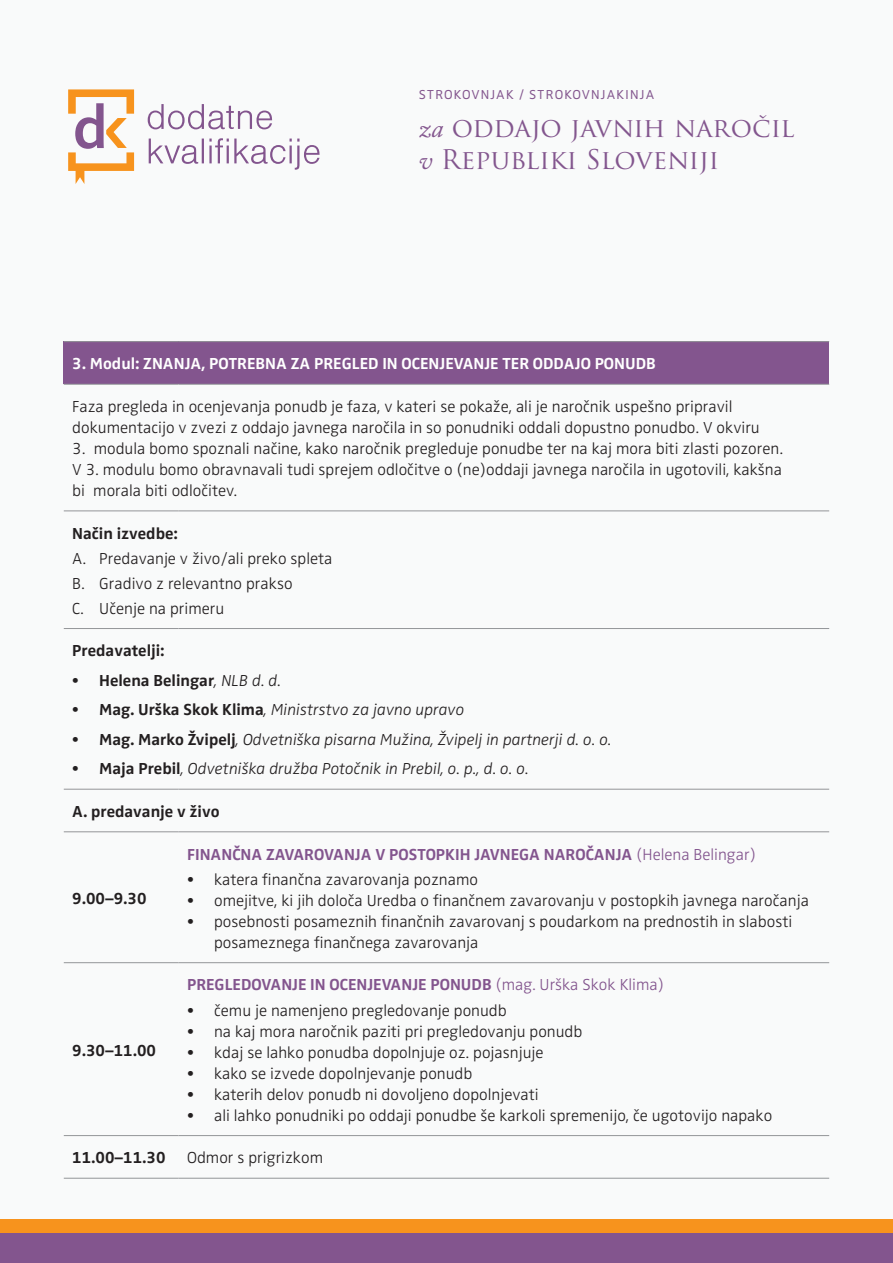
<style>
.page{position:relative;width:893px;height:1263px;background:#f9fafa}
.page>*{position:absolute;margin:0;border:0;box-sizing:border-box;transform-origin:0 0}
.t1{font:26.4px/31.7px "Trajan Pro";color:#83568e}
.t2{font:300 17.4px "Zwo Pro";letter-spacing:.01em;color:#83568e}
.t3{font:300 16.5px/21px "Zwo Pro";color:#231f20}
.t4{font:italic 300 16.5px "Zwo Pro";color:#231f20}
.t5{font:700 16.5px "Zwo Pro";color:#83558e}
.t6{font:700 16.5px "Zwo Pro";color:#231f20}
.t7{font:700 16.5px "Zwo Pro";color:#fff}
.s1{font-family:"Adobe Caslon Pro";font-style:italic}
.s2{font-weight:300;font-style:italic}
.s3{font-weight:700;font-style:normal}
.s4{font-weight:300}
</style>
<div class="page">
<div style="left:0;top:1219px;width:893px;height:39px;background:#f7931d"></div>
<div style="left:0;top:1233px;width:893px;height:30px;background:#83558e"></div>
<div style="left:64px;top:342px;width:765px;height:42px;background:#83558e"></div>
<hr style="left:64px;top:341px;width:115px;height:1px;background:#939598">
<hr style="left:179px;top:341px;width:650px;height:1px;background:#939598">
<hr style="left:64px;top:384px;width:115px;height:1px;background:#939598">
<hr style="left:179px;top:384px;width:650px;height:1px;background:#939598">
<hr style="left:64px;top:510px;width:115px;height:1px;background:#939598">
<hr style="left:179px;top:510px;width:650px;height:1px;background:#939598">
<hr style="left:64px;top:628px;width:115px;height:1px;background:#939598">
<hr style="left:179px;top:628px;width:650px;height:1px;background:#939598">
<hr style="left:64px;top:789px;width:115px;height:1px;background:#939598">
<hr style="left:179px;top:789px;width:650px;height:1px;background:#939598">
<hr style="left:64px;top:831px;width:115px;height:1px;background:#939598">
<hr style="left:179px;top:831px;width:650px;height:1px;background:#939598">
<hr style="left:64px;top:962px;width:115px;height:1px;background:#939598">
<hr style="left:179px;top:962px;width:650px;height:1px;background:#939598">
<hr style="left:64px;top:1135px;width:115px;height:1px;background:#939598">
<hr style="left:179px;top:1135px;width:650px;height:1px;background:#939598">
<hr style="left:64px;top:1178px;width:115px;height:1px;background:#939598">
<hr style="left:179px;top:1178px;width:650px;height:1px;background:#939598">
<svg style="left:149px;top:138px;width:171px;height:32px"></svg>
<svg style="left:148px;top:104px;width:124px;height:25px"></svg>
<svg style="left:68px;top:89px;width:66px;height:95px"></svg>
<p class="t2" style="left:418px;top:83px;width:238px">strokovnjak / strokovnjakinja</p>
<h1 class="t1" style="left:418px;top:111px;width:378px"><span class="s1">za</span> oddajo javnih naročil <span class="s1">v</span> Republiki Sloveniji</h1>
<p class="t7" style="left:72px;top:354px;width:585px">3. Modul: ZNANJA, POTREBNA ZA PREGLED IN OCENJEVANJE TER ODDAJO PONUDB</p>
<p class="t3" style="left:72px;top:396px;width:689px">Faza pregleda in ocenjevanja ponudb je faza, v kateri se pokaže, ali je naročnik uspešno pripravil dokumentacijo v zvezi z oddajo javnega naročila in so ponudniki oddali dopustno ponudbo. V okviru</p>
<p class="t3" style="left:72px;top:438px;width:712px;text-align:justify">3. modula bomo spoznali načine, kako naročnik pregleduje ponudbe ter na kaj mora biti zlasti pozoren.<br>V 3. modulu bomo obravnavali tudi sprejem odločitve o (ne)oddaji javnega naročila in ugotovili, kakšna bi morala biti odločitev.</p>
<p class="t6" style="left:72px;top:523px;width:107px">Način izvedbe:</p>
<p class="t3" style="left:72px;top:546px;width:262px;line-height:25px">A. Predavanje v živo/ali preko spleta<br>B. Gradivo z relevantno prakso<br>C. Učenje na primeru</p>
<p class="t6" style="left:72px;top:641px;width:94px">Predavatelji:</p>
<p class="t6" style="left:72px;top:671px;width:210px">• Helena Belingar<span class="s2">, NLB d. d.</span></p>
<p class="t4" style="left:72px;top:700px;width:394px"><span class="s3">• Mag. Urška Skok Klima</span>, Ministrstvo za javno upravo</p>
<p class="t4" style="left:72px;top:730px;width:541px"><span class="s3">• Mag. Marko Žvipelj</span>, Odvetniška pisarna Mužina, Žvipelj in partnerji d. o. o.</p>
<p class="t4" style="left:72px;top:759px;width:458px"><span class="s3">• Maja Prebil</span>, Odvetniška družba Potočnik in Prebil, o. p., d. o. o.</p>
<p class="t6" style="left:72px;top:802px;width:149px">A. predavanje v živo</p>
<p class="t6" style="left:72px;top:888px;width:76px">9.00–9.30</p>
<p class="t6" style="left:72px;top:1040px;width:85px">9.30–11.00</p>
<p class="t5" style="left:187px;top:844px;width:571px">FINANČNA ZAVAROVANJA V POSTOPKIH JAVNEGA NAROČANJA <span class="s4">(Helena Belingar)</span></p>
<p class="t3" style="left:187px;top:869px;width:292px">• katera finančna zavarovanja poznamo</p>
<p class="t3" style="left:187px;top:890px;width:623px">• omejitve, ki jih določa Uredba o finančnem zavarovanju v postopkih javnega naročanja</p>
<p class="t3" style="left:214px;top:911px;width:580px;text-indent:-27px">• posebnosti posameznih finančnih zavarovanj s poudarkom na prednostih in slabosti posameznega finančnega zavarovanja</p>
<p class="t5" style="left:187px;top:975px;width:478px">PREGLEDOVANJE IN OCENJEVANJE PONUDB <span class="s4">(mag. Urška Skok Klima)</span></p>
<p class="t3" style="left:187px;top:1000px;width:321px">• čemu je namenjeno pregledovanje ponudb</p>
<p class="t3" style="left:187px;top:1021px;width:397px">• na kaj mora naročnik paziti pri pregledovanju ponudb</p>
<p class="t3" style="left:187px;top:1042px;width:358px">• kdaj se lahko ponudba dopolnjuje oz. pojasnjuje</p>
<p class="t3" style="left:187px;top:1063px;width:287px">• kako se izvede dopolnjevanje ponudb</p>
<p class="t3" style="left:187px;top:1084px;width:353px">• katerih delov ponudb ni dovoljeno dopolnjevati</p>
<p class="t3" style="left:187px;top:1105px;width:587px">• ali lahko ponudniki po oddaji ponudbe še karkoli spremenijo, če ugotovijo napako</p>
<p class="t6" style="left:72px;top:1148px;width:95px">11.00–11.30</p>
<p class="t3" style="left:187px;top:1148px;width:138px">Odmor s prigrizkom</p>
</div>
